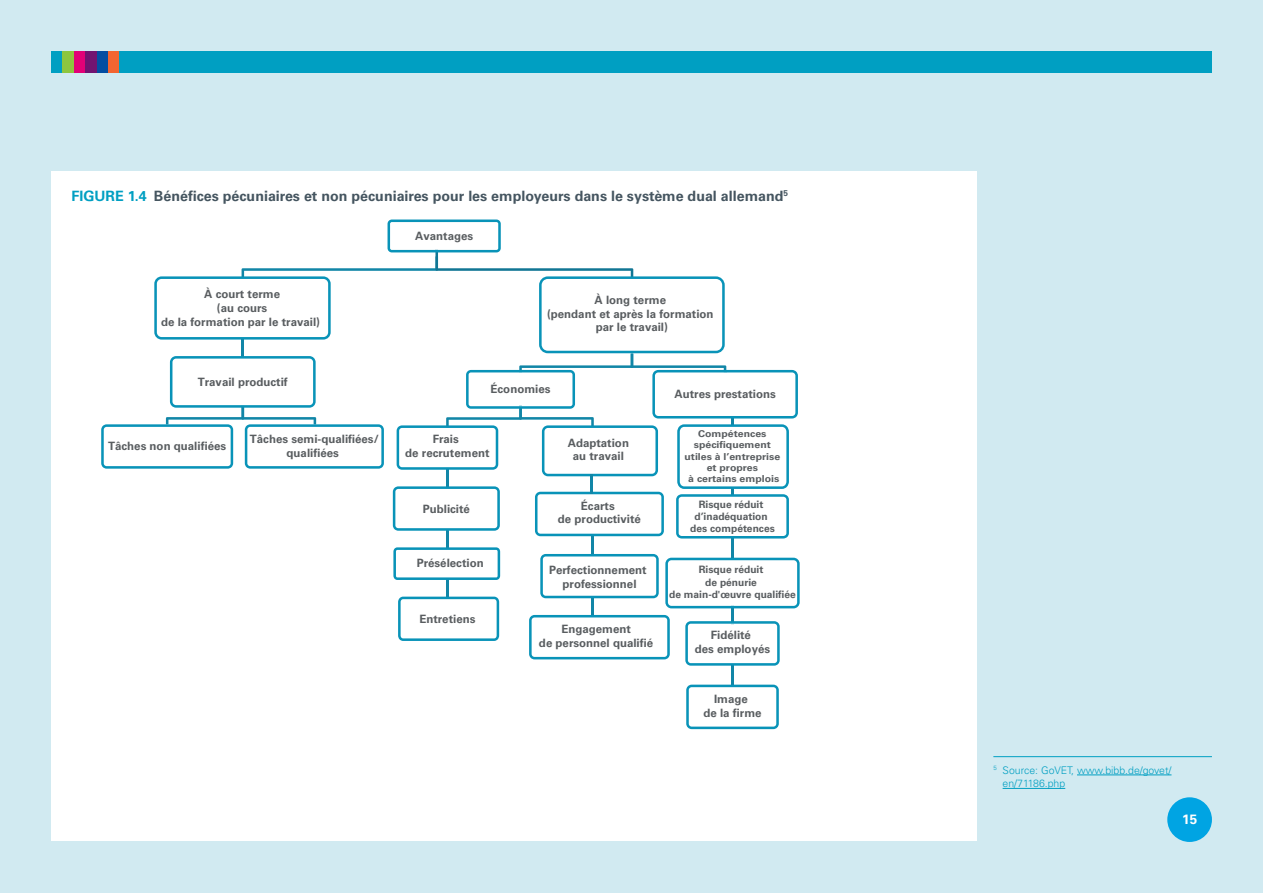
<style>
.page{position:relative;width:1263px;height:893px;background:#d1eaf1}
.page>*{position:absolute;margin:0;border:0;box-sizing:border-box;transform-origin:0 0}
.t1{font:700 14.25px "Univers LT Std";color:#455560}
.t2{font:700 13.5px "Univers LT Std";color:#fff}
.t3{font:700 11.55px/13.8px "Univers LT Std";color:#595d60;text-align:center}
.t4{font:300 10.5px/13.5px "Univers LT Std";color:#009fc2}
.t5{font:700 10.2px/12.3px "Univers LT Std";color:#595d60;text-align:center}
.t6{font:700 9.6px/11.6px "Univers LT Std";color:#595d60;text-align:center;scale:1.1 1}
.s1{color:#009fc2}
</style>
<div class="page">
<div style="left:1167px;top:797px;width:45px;height:45px;background:#00a4e3;border-radius:50%"></div>
<div style="left:51px;top:51px;width:1161px;height:21px;background:#009fc2"></div>
<div style="left:108px;top:51px;width:11px;height:21px;background:#f26531"></div>
<div style="left:96px;top:51px;width:12px;height:21px;background:#034ea2"></div>
<div style="left:85px;top:51px;width:11px;height:21px;background:#711471"></div>
<div style="left:74px;top:51px;width:11px;height:21px;background:#e20177"></div>
<div style="left:62px;top:51px;width:12px;height:21px;background:#8dc63f"></div>
<div style="left:51px;top:171px;width:925px;height:669px;background:#fff"></div>
<hr style="left:731px;top:537px;width:3px;height:21px;background:#1186a7">
<hr style="left:731px;top:606px;width:3px;height:19px;background:#1186a7">
<hr style="left:731px;top:665px;width:3px;height:20px;background:#1186a7">
<hr style="left:591px;top:598px;width:3px;height:19px;background:#1186a7">
<hr style="left:591px;top:535px;width:2px;height:21px;background:#1186a7">
<hr style="left:446px;top:579px;width:3px;height:19px;background:#1186a7">
<hr style="left:446px;top:529px;width:3px;height:20px;background:#1186a7">
<svg style="left:393px;top:547px;width:107px;height:33px"></svg>
<svg style="left:398px;top:597px;width:101px;height:44px"></svg>
<svg style="left:540px;top:554px;width:119px;height:44px"></svg>
<svg style="left:529px;top:615px;width:141px;height:44px"></svg>
<svg style="left:665px;top:558px;width:135px;height:50px"></svg>
<svg style="left:685px;top:621px;width:95px;height:45px"></svg>
<svg style="left:686px;top:685px;width:93px;height:44px"></svg>
<svg style="left:101px;top:220px;width:697px;height:318px"></svg>
<hr style="left:993px;top:756px;width:219px;height:1px;background:#009fc2">
<hr style="left:1077px;top:775px;width:94px;height:1px;background:#009fc2">
<hr style="left:1003px;top:788px;width:62px;height:1px;background:#009fc2">
<p class="t1" style="left:72px;top:188px;width:718px"><span class="s1">FIGURE 1.4</span> Bénéfices pécuniaires et non pécuniaires pour les employeurs dans le système dual allemand<sup>5</sup></p>
<p class="t3" style="left:415px;top:229px;width:60px">Avantages</p>
<p class="t3" style="left:161px;top:287px;width:160px">À court terme<br>(au cours<br>de la formation par le travail)</p>
<p class="t3" style="left:547px;top:293px;width:168px">À long terme<br>(pendant et après la formation par le travail)</p>
<p class="t3" style="left:198px;top:375px;width:91px">Travail productif</p>
<p class="t3" style="left:108px;top:439px;width:120px">Tâches non qualifiées</p>
<p class="t3" style="left:250px;top:432px;width:130px">Tâches semi-qualifiées/ qualifiées</p>
<p class="t3" style="left:490px;top:382px;width:61px">Économies</p>
<p class="t3" style="left:405px;top:432px;width:86px">Frais<br>de recrutement</p>
<p class="t3" style="left:423px;top:502px;width:49px">Publicité</p>
<p class="t3" style="left:568px;top:436px;width:63px">Adaptation au travail</p>
<p class="t3" style="left:558px;top:499px;width:84px">Écarts<br>de productivité</p>
<p class="t3" style="left:417px;top:557px;width:69px">Présélection</p>
<p class="t3" style="left:419px;top:612px;width:58px">Entretiens</p>
<p class="t3" style="left:549px;top:563px;width:99px">Perfectionnement professionnel</p>
<p class="t3" style="left:539px;top:622px;width:116px">Engagement<br>de personnel qualifié</p>
<p class="t3" style="left:674px;top:387px;width:103px">Autres prestations</p>
<p class="t6" style="left:684px;top:427px;width:88px">Compétences spécifiquement utiles à l’entreprise et propres<br>à certains emplois</p>
<p class="t5" style="left:690px;top:498px;width:86px">Risque réduit d’inadéquation des compétences</p>
<p class="t5" style="left:669px;top:564px;width:128px">Risque réduit<br>de pénurie<br>de main-d'œuvre qualifiée</p>
<p class="t3" style="left:695px;top:628px;width:77px">Fidélité<br>des employés</p>
<p class="t3" style="left:703px;top:692px;width:60px">Image<br>de la firme</p>
<p class="t4" style="left:1003px;top:763px;width:170px;text-indent:-9px"><sup>5</sup> Source: GoVET, www.bibb.de/govet/ en/71186.php</p>
<p class="t2" style="left:1182px;top:812px;width:17px">15</p>
</div>
